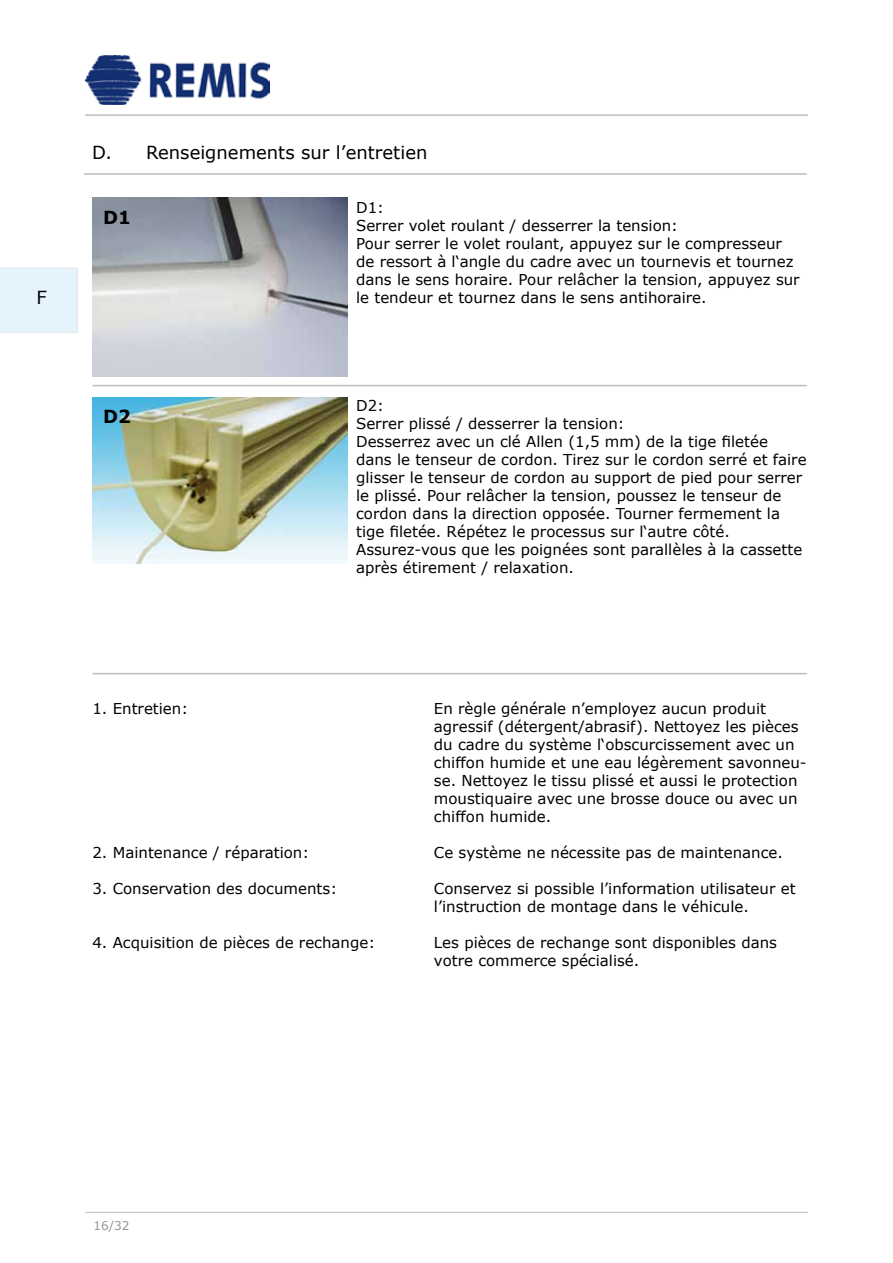
<style>
.page{position:relative;width:893px;height:1263px;background:#fff}
.page>*{position:absolute;margin:0;border:0;box-sizing:border-box;transform-origin:0 0}
.t1{font:18px "Verdana";color:#000}
.t2{font:700 18px "Verdana";color:#000}
.t3{font:15px/18px "Verdana";color:#000}
.t4{font:12px "Verdana";color:#939598}
</style>
<div class="page">
<hr style="left:85px;top:114px;width:723px;height:2px;background:#bcbec0">
<hr style="left:85px;top:1212px;width:723px;height:1px;background:#bcbec0">
<img style="left:85px;top:55px;width:185px;height:49px">
<img style="left:92px;top:397px;width:256px;height:166px">
<img style="left:92px;top:198px;width:256px;height:178px">
<hr style="left:84px;top:173px;width:723px;height:2px;background:#bcbec0">
<hr style="left:92px;top:385px;width:715px;height:1px;background:#bcbec0">
<hr style="left:92px;top:673px;width:715px;height:1px;background:#bcbec0">
<div style="left:0;top:267px;width:78px;height:66px;background:#e5f3fc"></div>
<p class="t1" style="left:36px;top:286px;width:12px">F</p>
<p class="t1" style="left:92px;top:141px;width:337px">D. Renseignements sur l’entretien</p>
<p class="t3" style="left:356px;top:198px;width:445px">D1:<br>Serrer volet roulant / desserrer la tension:<br>Pour serrer le volet roulant, appuyez sur le compresseur de ressort à l‘angle du cadre avec un tournevis et tournez dans le sens horaire. Pour relâcher la tension, appuyez sur le tendeur et tournez dans le sens antihoraire.</p>
<p class="t2" style="left:103px;top:205px;width:29px">D1</p>
<p class="t2" style="left:103px;top:405px;width:29px">D2</p>
<p class="t3" style="left:356px;top:396px;width:452px">D2:<br>Serrer plissé / desserrer la tension:<br>Desserrez avec un clé Allen (1,5 mm) de la tige filetée dans le tenseur de cordon. Tirez sur le cordon serré et faire glisser le tenseur de cordon au support de pied pour serrer le plissé. Pour relâcher la tension, poussez le tenseur de cordon dans la direction opposée. Tourner fermement la tige filetée. Répétez le processus sur l‘autre côté.<br>Assurez-vous que les poignées sont parallèles à la cassette après étirement / relaxation.</p>
<p class="t3" style="left:92px;top:699px;width:97px">1. Entretien:</p>
<p class="t3" style="left:92px;top:843px;width:218px">2. Maintenance / réparation:</p>
<p class="t3" style="left:92px;top:879px;width:246px">3. Conservation des documents:</p>
<p class="t3" style="left:92px;top:933px;width:284px">4. Acquisition de pièces de rechange:</p>
<p class="t3" style="left:434px;top:699px;width:374px">En règle générale n’employez aucun produit agressif (détergent/abrasif). Nettoyez les pièces du cadre du système l‘obscurcissement avec un chiffon humide et une eau légèrement savonneu&shy;se. Nettoyez le tissu plissé et aussi le protection moustiquaire avec une brosse douce ou avec un chiffon humide.</p>
<p class="t3" style="left:434px;top:843px;width:350px">Ce système ne nécessite pas de maintenance.</p>
<p class="t3" style="left:434px;top:879px;width:363px">Conservez si possible l’information utilisateur et l’instruction de montage dans le véhicule.</p>
<p class="t3" style="left:434px;top:933px;width:345px">Les pièces de rechange sont disponibles dans votre commerce spécialisé.</p>
<p class="t4" style="left:94px;top:1218px;width:37px">16/32</p>
</div>
